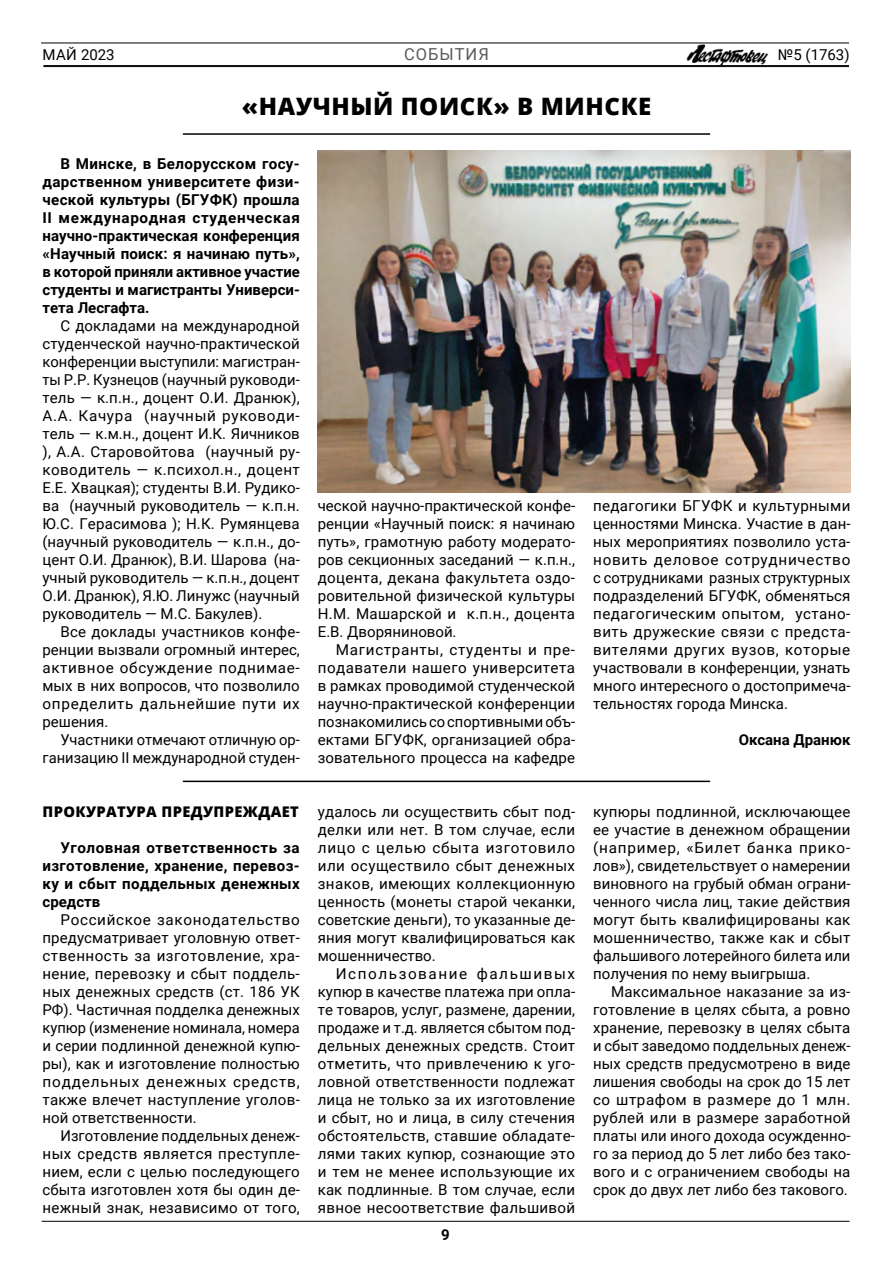
<style>
.page{position:relative;width:893px;height:1263px;background:#fff}
.page>*{position:absolute;margin:0;border:0;box-sizing:border-box;transform-origin:0 0}
.t1{font:800 24px "Open Sans";letter-spacing:.025em;color:#000}
.t2{font:16.5px "Roboto";letter-spacing:.06em;color:#5a5a59}
.t3{font:15px/18px "Roboto";color:#000;text-align:justify}
.t4{font:700 15px/18px "Roboto";color:#000;text-align:justify}
.t5{font:800 14.7px "Open Sans";letter-spacing:.025em;color:#000}
</style>
<div class="page">
<hr style="left:183px;top:133px;width:527px;height:2px;background:#000">
<hr style="left:43px;top:65px;width:806px;height:1px;background:#000">
<hr style="left:43px;top:66px;width:806px;height:1px;background:#000">
<hr style="left:41px;top:43px;width:808px;height:1px;background:#000">
<img style="left:687px;top:44px;width:81px;height:21px">
<hr style="left:42px;top:1221px;width:807px;height:1px;background:#000">
<hr style="left:183px;top:781px;width:527px;height:1px;background:#000">
<img style="left:318px;top:151px;width:532px;height:342px">
<p class="t3" style="left:42px;top:45px;width:74px">МАЙ 2023</p>
<p class="t3" style="left:778px;top:45px;width:73px">№5 (1763)</p>
<p class="t2" style="left:404px;top:43px;width:86px">СОБЫТИЯ</p>
<h1 class="t1" style="left:242px;top:88px;width:411px">«НАУЧНЫЙ ПОИСК» В МИНСКЕ</h1>
<p class="t4" style="left:43px;top:154px;width:259px;text-indent:18px">В Минске, в Белорусском госу&shy;дарственном университете физи&shy;ческой культуры (БГУФК) прошла II международная студенческая научно-практическая конференция «Научный поиск: я начинаю путь», в которой приняли активное участие студенты и магистранты Универси&shy;тета Лесгафта.</p>
<p class="t3" style="left:43px;top:316px;width:259px;text-indent:18px">С докладами на международной студенческой научно-практической конференции выступили: магистран&shy;ты Р.Р. Кузнецов (научный руководи&shy;тель — к.п.н., доцент О.И. Дранюк), А.А. Качура (научный руководи&shy;тель — к.м.н., доцент И.К. Яичников ), А.А. Старовойтова (научный ру&shy;ководитель — к.психол.н., доцент Е.Е. Хвацкая); студенты В.И. Рудико&shy;ва (научный руководитель — к.п.н.<br>Ю.С. Герасимова ); Н.К. Румянцева (научный руководитель — к.п.н., до&shy;цент О.И. Дранюк), В.И. Шарова (на&shy;учный руководитель — к.п.н., доцент О.И. Дранюк), Я.Ю. Линужс (научный руководитель — М.С. Бакулев).</p>
<p class="t3" style="left:43px;top:622px;width:259px;text-indent:18px">Все доклады участников конфе&shy;ренции вызвали огромный интерес, активное обсуждение поднимае&shy;мых в них вопросов, что позволило определить дальнейшие пути их решения.</p>
<p class="t3" style="left:43px;top:730px;width:259px;text-align:right">Участники отмечают отличную ор&shy;ганизацию II международной студен-</p>
<p class="t5" style="left:43px;top:800px;width:258px">ПРОКУРАТУРА ПРЕДУПРЕЖДАЕТ</p>
<p class="t4" style="left:43px;top:838px;width:259px;text-indent:18px">Уголовная ответственность за изготовление, хранение, перевоз&shy;ку и сбыт поддельных денежных средств</p>
<p class="t3" style="left:43px;top:910px;width:259px;text-indent:18px">Российское законодательство предусматривает уголовную ответ&shy;ственность за изготовление, хра&shy;нение, перевозку и сбыт поддель&shy;ных денежных средств (ст. 186 УК РФ). Частичная подделка денежных купюр (изменение номинала, номера и серии подлинной денежной купю&shy;ры), как и изготовление полностью поддельных денежных средств, также влечет наступление уголов&shy;ной ответственности.</p>
<p class="t3" style="left:43px;top:1126px;width:259px;text-indent:18px">Изготовление поддельных денеж&shy;ных средств является преступле&shy;нием, если с целью последующего сбыта изготовлен хотя бы один де&shy;нежный знак, независимо от того,</p>
<p class="t3" style="left:318px;top:496px;width:259px">ческой научно-практической конфе&shy;ренции «Научный поиск: я начинаю путь», грамотную работу модерато&shy;ров секционных заседаний — к.п.н., доцента, декана факультета оздо&shy;ровительной физической культуры Н.М. Машарской и к.п.н., доцента Е.В. Дворяниновой.</p>
<p class="t3" style="left:318px;top:640px;width:259px;text-indent:18px">Магистранты, студенты и пре&shy;подаватели нашего университета в рамках проводимой студенческой научно-практической конференции познакомились со спортивными объ&shy;ектами БГУФК, организацией обра&shy;зовательного процесса на кафедре</p>
<p class="t3" style="left:318px;top:802px;width:259px">удалось ли осуществить сбыт под&shy;делки или нет. В том случае, если лицо с целью сбыта изготовило или осуществило сбыт денежных знаков, имеющих коллекционную ценность (монеты старой чеканки, советские деньги), то указанные де&shy;яния могут квалифицироваться как мошенничество.</p>
<p class="t3" style="left:318px;top:964px;width:259px;text-indent:18px">Использование фальшивых купюр в качестве платежа при опла&shy;те товаров, услуг, размене, дарении, продаже и т.д. является сбытом под&shy;дельных денежных средств. Стоит отметить, что привлечению к уго&shy;ловной ответственности подлежат лица не только за их изготовление и сбыт, но и лица, в силу стечения обстоятельств, ставшие обладате&shy;лями таких купюр, сознающие это и тем не менее использующие их как подлинные. В том случае, если явное несоответствие фальшивой</p>
<p class="t4" style="left:441px;top:1225px;width:10px">9</p>
<p class="t3" style="left:593px;top:496px;width:259px">педагогики БГУФК и культурными ценностями Минска. Участие в дан&shy;ных мероприятиях позволило уста&shy;новить деловое сотрудничество с сотрудниками разных структурных подразделений БГУФК, обменяться педагогическим опытом, устано&shy;вить дружеские связи с предста&shy;вителями других вузов, которые участвовали в конференции, узнать много интересного о достопримеча&shy;тельностях города Минска.</p>
<p class="t4" style="left:739px;top:730px;width:113px">Оксана Дранюк</p>
<p class="t3" style="left:593px;top:802px;width:259px">купюры подлинной, исключающее ее участие в денежном обращении (например, «Билет банка прико&shy;лов»), свидетельствует о намерении виновного на грубый обман ограни&shy;ченного числа лиц, такие действия могут быть квалифицированы как мошенничество, также как и сбыт фальшивого лотерейного билета или получения по нему выигрыша.</p>
<p class="t3" style="left:593px;top:982px;width:259px;text-indent:18px">Максимальное наказание за из&shy;готовление в целях сбыта, а ровно хранение, перевозку в целях сбыта и сбыт заведомо поддельных денеж&shy;ных средств предусмотрено в виде лишения свободы на срок до 15 лет со штрафом в размере до 1 млн. рублей или в размере заработной платы или иного дохода осужденно&shy;го за период до 5 лет либо без тако&shy;вого и с ограничением свободы на срок до двух лет либо без такового.</p>
</div>
